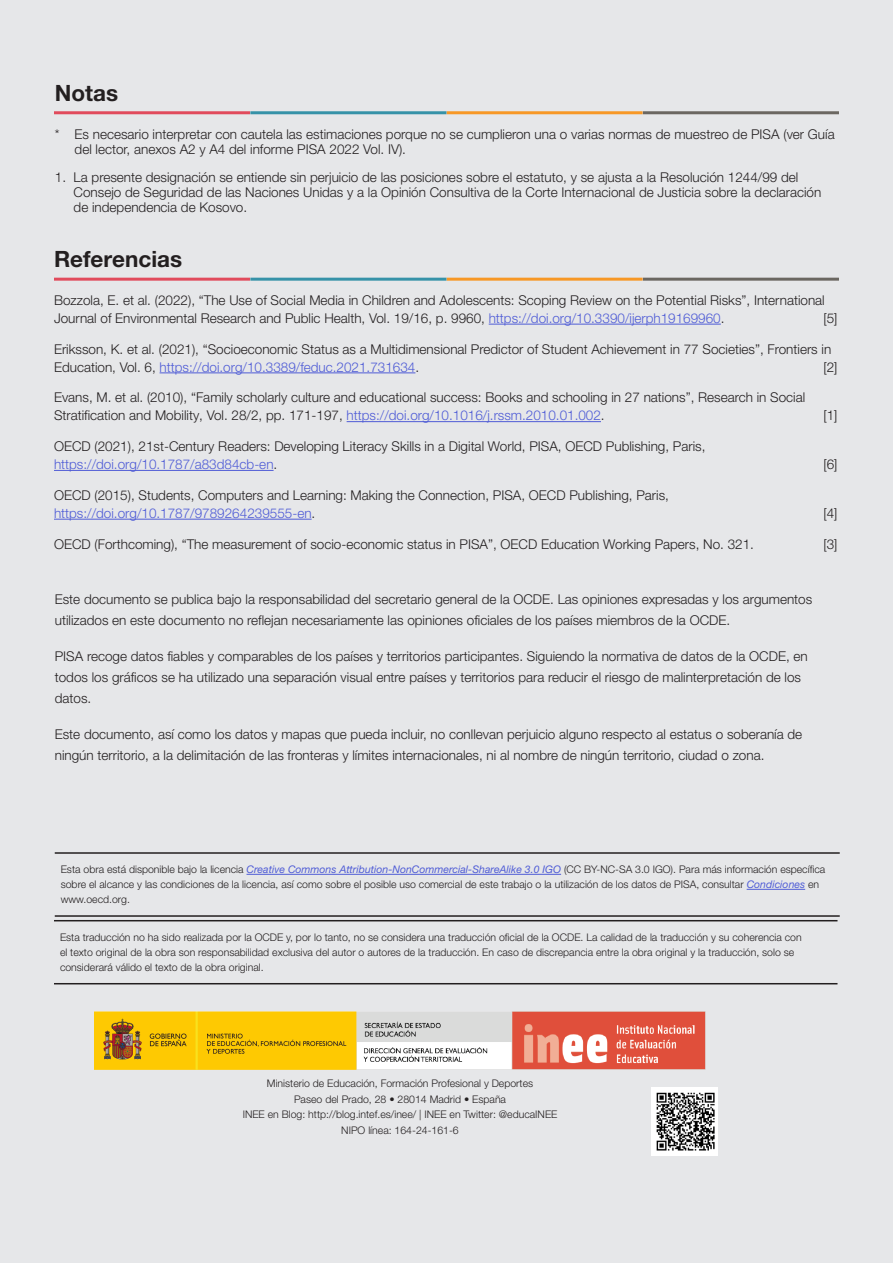
<style>
.page{position:relative;width:893px;height:1263px;background:#e6e7e9}
.page>*{position:absolute;margin:0;border:0;box-sizing:border-box;transform-origin:0 0}
.t1{font:700 22.5px "Helvetica Neue LT Pro";color:#231f20}
.End_Notes{font:300 13.5px/18px "Helvetica Neue LT Pro";color:#231f20}
.NOTE{font:300 10.5px/15px "Helvetica Neue LT Pro";color:#231f20}
.t2{font:300 10.5px/15px "Helvetica Neue LT Std";color:#231f20}
.s1{color:#4f5cd6}
.s2{font-weight:400;font-style:italic;color:#4f5cd6}
</style>
<div class="page">
<hr style="left:55px;top:852px;width:785px;height:2px;background:#231f20">
<hr style="left:55px;top:915px;width:785px;height:2px;background:#231f20">
<hr style="left:246px;top:874px;width:315px;height:1px;background:#4f5cd6">
<hr style="left:747px;top:889px;width:58px;height:1px;background:#4f5cd6">
<hr style="left:54px;top:111px;width:196px;height:3px;background:#e14b5c">
<hr style="left:447px;top:111px;width:196px;height:3px;background:#f79826">
<hr style="left:250px;top:111px;width:196px;height:3px;background:#3692a8">
<hr style="left:643px;top:111px;width:196px;height:3px;background:#6b6761">
<hr style="left:489px;top:324px;width:232px;height:1px;background:#4f5cd6">
<hr style="left:160px;top:372px;width:255px;height:1px;background:#4f5cd6">
<hr style="left:347px;top:421px;width:254px;height:1px;background:#4f5cd6">
<hr style="left:54px;top:470px;width:220px;height:1px;background:#4f5cd6">
<hr style="left:54px;top:519px;width:258px;height:1px;background:#4f5cd6">
<hr style="left:54px;top:278px;width:196px;height:3px;background:#e14b5c">
<hr style="left:447px;top:278px;width:196px;height:3px;background:#f79826">
<hr style="left:250px;top:278px;width:196px;height:3px;background:#3692a8">
<hr style="left:643px;top:278px;width:196px;height:3px;background:#6b6761">
<hr style="left:54px;top:920px;width:783px;height:1px;background:#231f20">
<hr style="left:54px;top:983px;width:783px;height:1px;background:#231f20">
<img style="left:95px;top:1012px;width:610px;height:57px">
<img style="left:652px;top:1088px;width:65px;height:67px">
<p class="t1" style="left:55px;top:79px;width:65px">Notas</p>
<p class="End_Notes" style="left:75px;top:126px;width:762px;line-height:15px;text-indent:-20px">* Es necesario interpretar con cautela las estimaciones porque no se cumplieron una o varias normas de muestreo de PISA (ver Guía del lector, anexos A2 y A4 del informe PISA 2022 Vol. IV).</p>
<p class="End_Notes" style="left:74px;top:169px;width:749px;line-height:15px;text-indent:-19px">1. La presente designación se entiende sin perjuicio de las posiciones sobre el estatuto, y se ajusta a la Resolución 1244/99 del<br>Consejo de Seguridad de las Naciones Unidas y a la Opinión Consultiva de la Corte Internacional de Justicia sobre la declaración de independencia de Kosovo.</p>
<p class="t1" style="left:54px;top:245px;width:130px">Referencias</p>
<p class="End_Notes" style="left:54px;top:291px;width:772px">Bozzola, E. et al. (2022), “The Use of Social Media in Children and Adolescents: Scoping Review on the Potential Risks”, International<br>Journal of Environmental Research and Public Health, Vol. 19/16, p. 9960, <span class="s1">https://doi.org/10.3390/ijerph19169960</span>.</p>
<p class="End_Notes" style="left:823px;top:309px;width:15px">[5]</p>
<p class="End_Notes" style="left:54px;top:339px;width:779px">Eriksson, K. et al. (2021), “Socioeconomic Status as a Multidimensional Predictor of Student Achievement in 77 Societies”, Frontiers in<br>Education, Vol. 6, <span class="s1">https://doi.org/10.3389/feduc.2021.731634</span>.</p>
<p class="End_Notes" style="left:823px;top:357px;width:15px">[2]</p>
<p class="End_Notes" style="left:54px;top:388px;width:753px">Evans, M. et al. (2010), “Family scholarly culture and educational success: Books and schooling in 27 nations”, Research in Social<br>Stratification and Mobility, Vol. 28/2, pp. 171-197, <span class="s1">https://doi.org/10.1016/j.rssm.2010.01.002</span>.</p>
<p class="End_Notes" style="left:54px;top:437px;width:653px">OECD (2021), 21st-Century Readers: Developing Literacy Skills in a Digital World, PISA, OECD Publishing, Paris, <span class="s1">https://doi.org/10.1787/a83d84cb-en</span>.</p>
<p class="End_Notes" style="left:54px;top:486px;width:616px">OECD (2015), Students, Computers and Learning: Making the Connection, PISA, OECD Publishing, Paris, <span class="s1">https://doi.org/10.1787/9789264239555-en</span>.</p>
<p class="End_Notes" style="left:823px;top:406px;width:15px">[1]</p>
<p class="End_Notes" style="left:823px;top:455px;width:15px">[6]</p>
<p class="End_Notes" style="left:823px;top:504px;width:15px">[4]</p>
<p class="End_Notes" style="left:54px;top:534px;width:701px">OECD (Forthcoming), “The measurement of socio-economic status in PISA”, OECD Education Working Papers, No. 321.</p>
<p class="End_Notes" style="left:824px;top:534px;width:15px">[3]</p>
<p class="End_Notes" style="left:55px;top:588px;width:759px;line-height:21px">Este documento se publica bajo la responsabilidad del secretario general de la OCDE. Las opiniones expresadas y los argumentos utilizados en este documento no reflejan necesariamente las opiniones oficiales de los países miembros de la OCDE.</p>
<p class="End_Notes" style="left:55px;top:645px;width:754px;line-height:21px">PISA recoge datos fiables y comparables de los países y territorios participantes. Siguiendo la normativa de datos de la OCDE, en todos los gráficos se ha utilizado una separación visual entre países y territorios para reducir el riesgo de malinterpretación de los datos.</p>
<p class="End_Notes" style="left:55px;top:723px;width:749px;line-height:21px">Este documento, así como los datos y mapas que pueda incluir, no conllevan perjuicio alguno respecto al estatus o soberanía de ningún territorio, a la delimitación de las fronteras y límites internacionales, ni al nombre de ningún territorio, ciudad o zona.</p>
<p class="NOTE" style="left:61px;top:862px;width:766px">Esta obra está disponible bajo la licencia <span class="s2">Creative Commons Attribution-NonCommercial-ShareAlike 3.0 IGO</span> (CC BY-NC-SA 3.0 IGO). Para más información específica sobre el alcance y las condiciones de la licencia, así como sobre el posible uso comercial de este trabajo o la utilización de los datos de PISA, consultar <span class="s2">Condiciones</span> en www.oecd.org.</p>
<p class="t2" style="left:60px;top:929px;width:743px">Esta traducción no ha sido realizada por la OCDE y, por lo tanto, no se considera una traducción oficial de la OCDE. La calidad de la traducción y su coherencia con el texto original de la obra son responsabilidad exclusiva del autor o autores de la traducción. En caso de discrepancia entre la obra original y la traducción, solo se considerará válido el texto de la obra original.</p>
<p class="NOTE" style="left:267px;top:1075px;width:268px">Ministerio de Educación, Formación Profesional y Deportes</p>
<p class="NOTE" style="left:294px;top:1091px;width:214px">Paseo del Prado, 28 • 28014 Madrid • España</p>
<p class="NOTE" style="left:243px;top:1107px;width:316px">INEE en Blog: http://blog.intef.es/inee/ | INEE en Twitter: @educaINEE</p>
<p class="NOTE" style="left:341px;top:1122px;width:119px">NIPO línea: 164-24-161-6</p>
</div>
